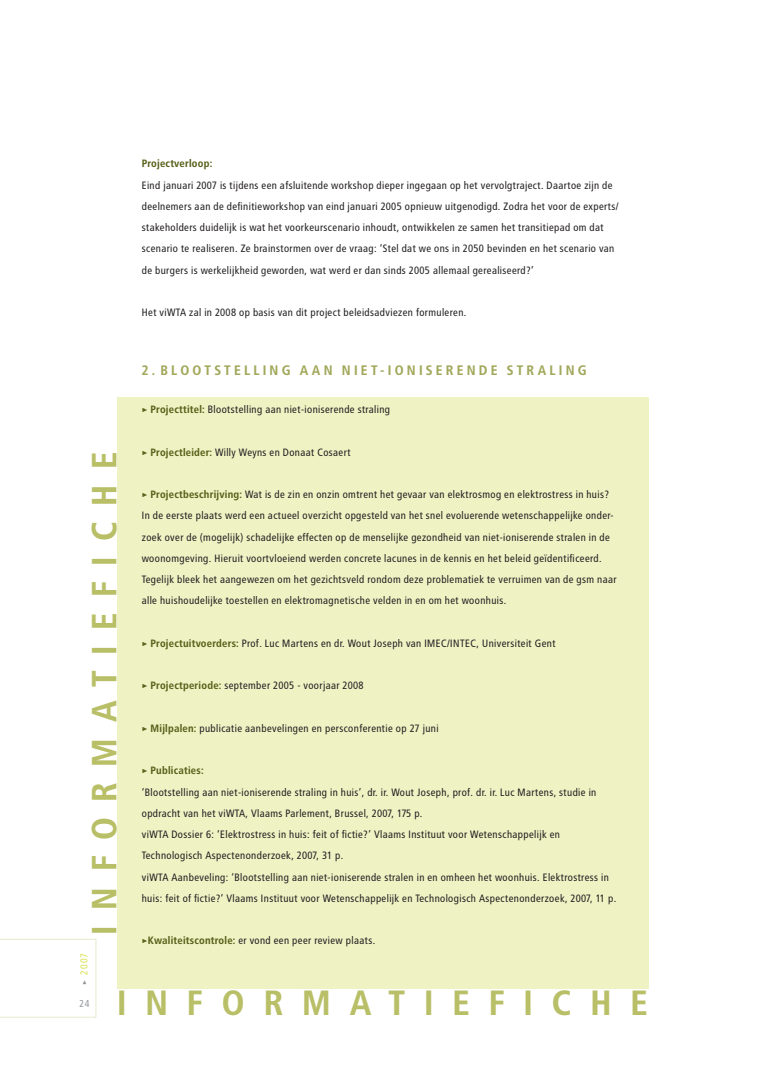
<style>
.page{position:relative;width:780px;height:1088px;background:#fff}
.page>*{position:absolute;margin:0;border:0;box-sizing:border-box;transform-origin:0 0}
.t1{font:700 35px "Transit";letter-spacing:.42em;color:#b8bf66}
.t2{font:700 35px "Transit";letter-spacing:.52em;color:#b8bf66}
.t3{font:700 13.75px "Transit";letter-spacing:.21em;color:#a1a85a}
.t4{font:10.62px/21.2px "Transit";color:#231f20}
.t5{font:700 10.62px "Transit";color:#59611a}
.t6{font:10px "Transit";color:#d9e151}
.t7{font:10px "Transit";color:#939598}
.s1{color:#939598}
.s2{font-weight:700;color:#59611a}
</style>
<div class="page">
<svg style="left:0;top:939px;width:96px;height:78px"></svg>
<div style="left:117px;top:397px;width:531px;height:592px;background:#eff3c4"></div>
<h1 class="t1" style="left:90px;top:934px;width:485px;rotate:-90deg">INFORMATIEFICHE</h1>
<p class="t6" style="left:80px;top:985px;width:34px;rotate:-90deg"><span class="s1">&gt;</span> 2007</p>
<p class="t5" style="left:142px;top:159px;width:72px">Projectverloop:</p>
<p class="t4" style="left:142px;top:175px;width:478px">Eind januari 2007 is tijdens een afsluitende workshop dieper ingegaan op het vervolgtraject. Daartoe zijn de deelnemers aan de definitieworkshop van eind januari 2005 opnieuw uitgenodigd. Zodra het voor de experts/ stakeholders duidelijk is wat het voorkeurscenario inhoudt, ontwikkelen ze samen het transitiepad om dat scenario te realiseren. Ze brainstormen over de vraag: ‘Stel dat we ons in 2050 bevinden en het scenario van de burgers is werkelijkheid geworden, wat werd er dan sinds 2005 allemaal gerealiseerd?’</p>
<p class="t4" style="left:142px;top:303px;width:326px">Het viWTA zal in 2008 op basis van dit project beleidsadviezen formuleren.</p>
<p class="t3" style="left:142px;top:365px;width:446px">2. BLOOTSTELLING AAN NIET-IONISERENDE STRALING</p>
<p class="t4" style="left:142px;top:399px;width:250px"><span class="s2">&gt; Projecttitel:</span> Blootstelling aan niet-ioniserende straling</p>
<p class="t4" style="left:142px;top:442px;width:211px"><span class="s2">&gt; Projectleider:</span> Willy Weyns en Donaat Cosaert</p>
<p class="t4" style="left:142px;top:484px;width:476px"><span class="s2">&gt; Projectbeschrijving:</span> Wat is de zin en onzin omtrent het gevaar van elektrosmog en elektrostress in huis?<br>In de eerste plaats werd een actueel overzicht opgesteld van het snel evoluerende wetenschappelijke onder&shy;zoek over de (mogelijk) schadelijke effecten op de menselijke gezondheid van niet-ioniserende stralen in de woonomgeving. Hieruit voortvloeiend werden concrete lacunes in de kennis en het beleid geïdentificeerd.<br>Tegelijk bleek het aangewezen om het gezichtsveld rondom deze problematiek te verruimen van de gsm naar alle huishoudelijke toestellen en elektromagnetische velden in en om het woonhuis.</p>
<p class="t4" style="left:142px;top:633px;width:415px"><span class="s2">&gt; Projectuitvoerders:</span> Prof. Luc Martens en dr. Wout Joseph van IMEC/INTEC, Universiteit Gent</p>
<p class="t4" style="left:142px;top:676px;width:224px"><span class="s2">&gt; Projectperiode:</span> september 2005 - voorjaar 2008</p>
<p class="t4" style="left:142px;top:718px;width:298px"><span class="s2">&gt; Mijlpalen:</span> publicatie aanbevelingen en persconferentie op 27 juni</p>
<p class="t5" style="left:142px;top:766px;width:64px">&gt; Publicaties:</p>
<p class="t4" style="left:142px;top:782px;width:476px">‘Blootstelling aan niet-ioniserende straling in huis’, dr. ir. Wout Joseph, prof. dr. ir. Luc Martens, studie in opdracht van het viWTA, Vlaams Parlement, Brussel, 2007, 175 p.<br>viWTA Dossier 6: ‘Elektrostress in huis: feit of fictie?’ Vlaams Instituut voor Wetenschappelijk en Technologisch Aspectenonderzoek, 2007, 31 p.<br>viWTA Aanbeveling: ‘Blootstelling aan niet-ioniserende stralen in en omheen het woonhuis. Elektrostress in huis: feit of fictie?’ Vlaams Instituut voor Wetenschappelijk en Technologisch Aspectenonderzoek, 2007, 11 p.</p>
<p class="t4" style="left:142px;top:931px;width:235px"><span class="s2">&gt;Kwaliteitscontrole:</span> er vond een peer review plaats.</p>
<p class="t7" style="left:79px;top:1000px;width:12px">24</p>
<h1 class="t2" style="left:117px;top:988px;width:533px">INFORMATIEFICHE</h1>
</div>
